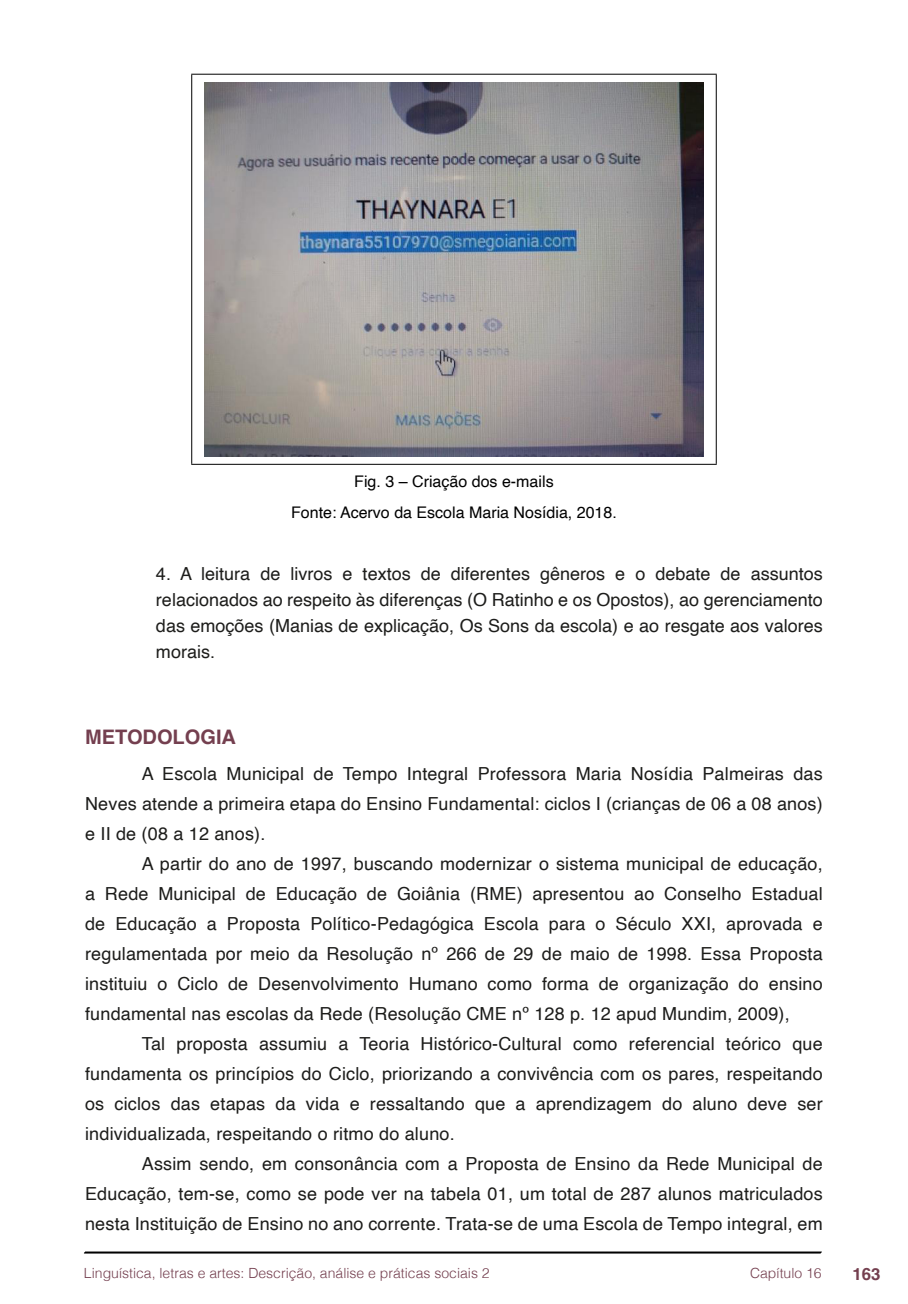
<style>
.page{position:relative;width:908px;height:1304px;background:#fff}
.page>*{position:absolute;margin:0;border:0;box-sizing:border-box;transform-origin:0 0}
.t1{font:700 20px "Helvetica";color:#743f4f}
.t2{font:18px/30px "Helvetica";letter-spacing:.01em;color:#1d1d1b;text-align:justify}
.t3{font:700 16.8px "Helvetica";color:#743f4f}
.t4{font:16px/30.6px "Helvetica";color:#000;text-align:center}
.t5{font:300 14px "Helvetica";color:#743f4f}
</style>
<div class="page">
<svg style="left:84px;top:1251px;width:737px;height:3px;background:#515151"></svg>
<hr style="left:191px;top:74px;width:525px;height:1px;background:#000">
<hr style="left:191px;top:75px;width:1px;height:389px;background:#000">
<hr style="left:715px;top:75px;width:1px;height:389px;background:#000">
<hr style="left:191px;top:464px;width:525px;height:1px;background:#000">
<img style="left:204px;top:82px;width:499px;height:374px">
<p class="t4" style="left:291px;top:467px;width:327px">Fig. 3 – Criação dos e-mails<br>Fonte: Acervo da Escola Maria Nosídia, 2018.</p>
<p class="t2" style="left:156px;top:561px;width:668px;line-height:26px">4. A leitura de livros e textos de diferentes gêneros e o debate de assuntos relacionados ao respeito às diferenças (O Ratinho e os Opostos), ao gerenciamento das emoções (Manias de explicação, Os Sons da escola) e ao resgate aos valores morais.</p>
<p class="t1" style="left:85px;top:725px;width:152px">METODOLOGIA</p>
<p class="t2" style="left:85px;top:759px;width:738px;text-indent:57px">A Escola Municipal de Tempo Integral Professora Maria Nosídia Palmeiras das Neves atende a primeira etapa do Ensino Fundamental: ciclos I (crianças de 06 a 08 anos) e II de (08 a 12 anos).</p>
<p class="t2" style="left:85px;top:849px;width:738px;text-indent:57px">A partir do ano de 1997, buscando modernizar o sistema municipal de educação, a Rede Municipal de Educação de Goiânia (RME) apresentou ao Conselho Estadual de Educação a Proposta Político-Pedagógica Escola para o Século XXI, aprovada e regulamentada por meio da Resolução nº 266 de 29 de maio de 1998. Essa Proposta instituiu o Ciclo de Desenvolvimento Humano como forma de organização do ensino fundamental nas escolas da Rede (Resolução CME nº 128 p. 12 apud Mundim, 2009),</p>
<p class="t2" style="left:85px;top:1029px;width:738px;text-indent:57px">Tal proposta assumiu a Teoria Histórico-Cultural como referencial teórico que fundamenta os princípios do Ciclo, priorizando a convivência com os pares, respeitando os ciclos das etapas da vida e ressaltando que a aprendizagem do aluno deve ser individualizada, respeitando o ritmo do aluno.</p>
<p class="t2" style="left:85px;top:1149px;width:738px;text-indent:57px">Assim sendo, em consonância com a Proposta de Ensino da Rede Municipal de Educação, tem-se, como se pode ver na tabela 01, um total de 287 alunos matriculados nesta Instituição de Ensino no ano corrente. Trata-se de uma Escola de Tempo integral, em</p>
<p class="t5" style="left:84px;top:1261px;width:407px">Linguística, letras e artes: Descrição, análise e práticas sociais 2</p>
<p class="t5" style="left:749px;top:1261px;width:73px">Capítulo 16</p>
<p class="t3" style="left:851px;top:1264px;width:30px">163</p>
</div>
